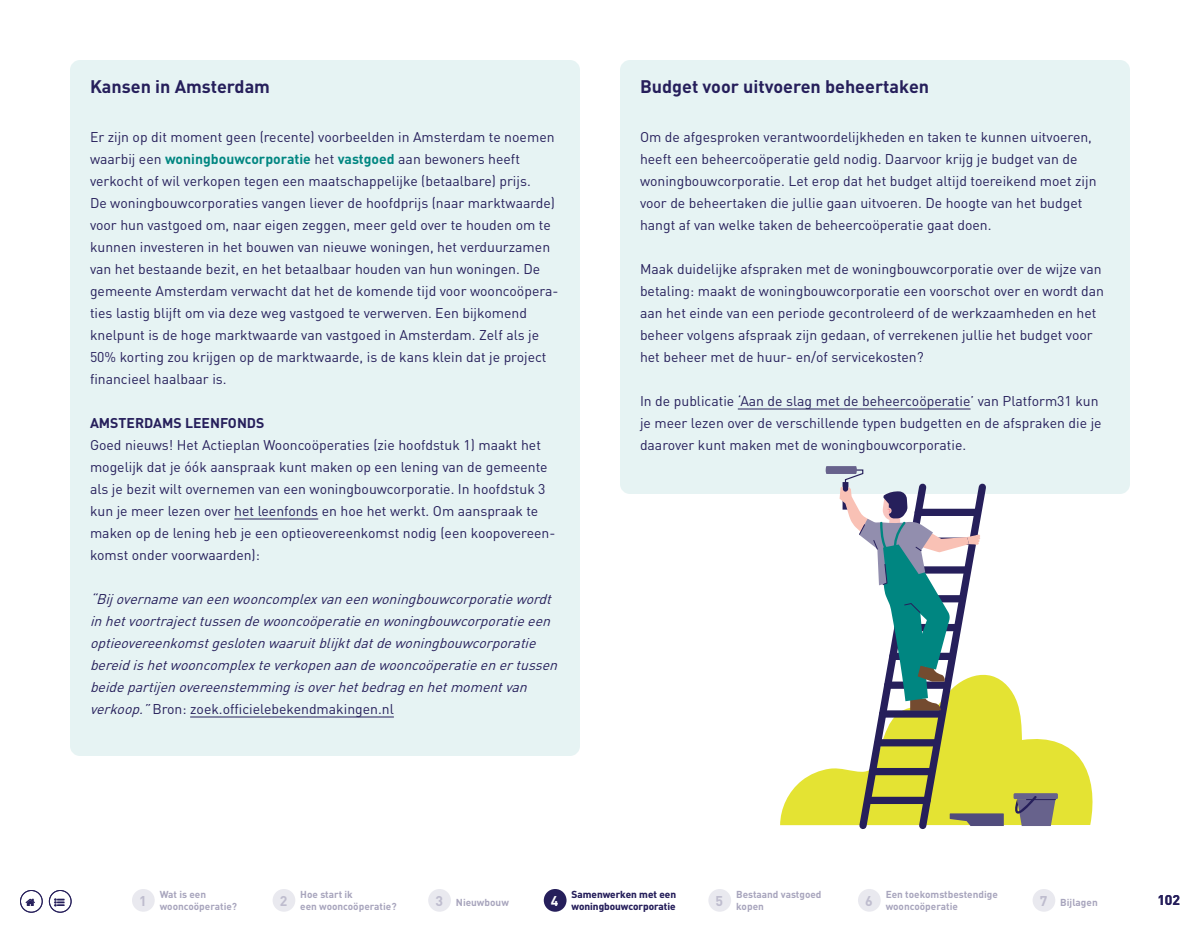
<style>
.page{position:relative;width:1200px;height:940px;background:#fff}
.page>*{position:absolute;margin:0;border:0;box-sizing:border-box;transform-origin:0 0}
.t1{font:700 18px "DIN";color:#261f5b}
.t2{font:14px/22px "DIN";color:#261f5b}
.t3{font:italic 14px/22px "DIN";color:#261f5b}
.t4{font:700 14px "DIN";color:#261f5b}
.t5{font:700 14px "DIN";color:#bebcce}
.t6{font:700 14px "DIN";color:#fff}
.t7{font:700 10px/12px "DIN";color:#a8a5bd}
.t8{font:700 10px/12px "DIN";color:#261f5b}
.s1{font-weight:700;color:#008681}
.s2{font-style:normal}
</style>
<div class="page">
<div style="left:70px;top:60px;width:510px;height:696px;background:#e6f3f3;border-radius:10px"></div>
<hr style="left:234px;top:518px;width:84px;height:2px;background:#261f5b">
<hr style="left:190px;top:716px;width:204px;height:2px;background:#261f5b">
<div style="left:620px;top:60px;width:510px;height:434px;background:#e6f3f3;border-radius:10px"></div>
<hr style="left:738px;top:408px;width:233px;height:2px;background:#261f5b">
<svg style="left:780px;top:683px;width:313px;height:142px"></svg>
<div style="left:1014px;top:793px;width:44px;height:6px;background:#67628c"></div>
<svg style="left:1015px;top:796px;width:41px;height:30px"></svg>
<hr style="left:1026px;top:799px;width:30px;height:1px;background:#271f5b">
<svg style="left:826px;top:466px;width:178px;height:363px"></svg>
<div style="left:132px;top:889px;width:23px;height:23px;background:#e9e9ef;border-radius:50%"></div>
<div style="left:273px;top:889px;width:22px;height:23px;background:#e9e9ef;border-radius:50%"></div>
<div style="left:428px;top:889px;width:23px;height:23px;background:#e9e9ef;border-radius:50%"></div>
<div style="left:708px;top:889px;width:23px;height:23px;background:#e9e9ef;border-radius:50%"></div>
<div style="left:858px;top:889px;width:23px;height:23px;background:#e9e9ef;border-radius:50%"></div>
<div style="left:1033px;top:889px;width:22px;height:23px;background:#e9e9ef;border-radius:50%"></div>
<div style="left:544px;top:889px;width:23px;height:23px;background:#261f5b;border-radius:50%"></div>
<div style="left:20px;top:890px;width:23px;height:23px;border:1px solid #261f5b;border-radius:50%"></div>
<div style="left:49px;top:890px;width:23px;height:23px;border:1px solid #261f5b;border-radius:50%"></div>
<p class="t1" style="left:90px;top:75px;width:182px">Kansen in Amsterdam</p>
<p class="t2" style="left:90px;top:125px;width:470px">Er zijn op dit moment geen (recente) voorbeelden in Amsterdam te noemen waarbij een <span class="s1">woningbouwcorporatie</span> het <span class="s1">vastgoed</span> aan bewoners heeft verkocht of wil verkopen tegen een maatschappelijke (betaalbare) prijs.<br>De woningbouwcorporaties vangen liever de hoofdprijs (naar marktwaarde) voor hun vastgoed om, naar eigen zeggen, meer geld over te houden om te kunnen investeren in het bouwen van nieuwe woningen, het verduurzamen van het bestaande bezit, en het betaalbaar houden van hun woningen. De gemeente Amsterdam verwacht dat het de komende tijd voor wooncoöpera&shy;ties lastig blijft om via deze weg vastgoed te verwerven. Een bijkomend knelpunt is de hoge marktwaarde van vastgoed in Amsterdam. Zelf als je 50% korting zou krijgen op de marktwaarde, is de kans klein dat je project financieel haalbaar is.</p>
<p class="t4" style="left:90px;top:414px;width:176px">AMSTERDAMS LEENFONDS</p>
<p class="t2" style="left:90px;top:433px;width:467px">Goed nieuws! Het Actieplan Wooncoöperaties (zie hoofdstuk 1) maakt het mogelijk dat je óók aanspraak kunt maken op een lening van de gemeente als je bezit wilt overnemen van een woningbouwcorporatie. In hoofdstuk 3 kun je meer lezen over het leenfonds en hoe het werkt. Om aanspraak te maken op de lening heb je een optieovereenkomst nodig (een koopovereen&shy;komst onder voorwaarden):</p>
<p class="t3" style="left:90px;top:587px;width:473px">“Bij overnamevaneenwooncomplexvaneenwoningbouwcorporatiewordt inhetvoortrajecttussendewooncoöperatieenwoningbouwcorporatieeen optieovereenkomstgeslotenwaaruitblijktdatdewoningbouwcorporatie bereidishetwooncomplexteverkopenaandewooncoöperatieenertussen beidepartijenovereenstemmingisoverhetbedragenhetmomentvan verkoop.”<span class="s2">Bron: zoek.officielebekendmakingen.nl</span></p>
<p class="t1" style="left:640px;top:75px;width:291px">Budget voor uitvoeren beheertaken</p>
<p class="t2" style="left:640px;top:125px;width:458px">Om de afgesproken verantwoordelijkheden en taken te kunnen uitvoeren, heeft een beheercoöperatie geld nodig. Daarvoor krijg je budget van de woningbouwcorporatie. Let erop dat het budget altijd toereikend moet zijn voor de beheertaken die jullie gaan uitvoeren. De hoogte van het budget hangt af van welke taken de beheercoöperatie gaat doen.</p>
<p class="t2" style="left:640px;top:257px;width:466px">Maak duidelijke afspraken met de woningbouwcorporatie over de wijze van betaling: maakt de woningbouwcorporatie een voorschot over en wordt dan aan het einde van een periode gecontroleerd of de werkzaamheden en het beheer volgens afspraak zijn gedaan, of verrekenen jullie het budget voor het beheer met de huur- en/of servicekosten?</p>
<p class="t2" style="left:640px;top:389px;width:463px">In de publicatie ‘Aan de slag met de beheercoöperatie’ van Platform31 kun je meer lezen over de verschillende typen budgetten en de afspraken die je daarover kunt maken met de woningbouwcorporatie.</p>
<p class="t5" style="left:139px;top:892px;width:9px">1</p>
<p class="t7" style="left:160px;top:888px;width:79px">Wat is een wooncoöperatie?</p>
<p class="t5" style="left:280px;top:892px;width:9px">2</p>
<p class="t7" style="left:300px;top:888px;width:98px">Hoe start ik<br>een wooncoöperatie?</p>
<p class="t5" style="left:435px;top:892px;width:9px">3</p>
<p class="t7" style="left:456px;top:896px;width:55px">Nieuwbouw</p>
<p class="t5" style="left:716px;top:892px;width:9px">5</p>
<p class="t7" style="left:736px;top:888px;width:87px">Bestaand vastgoed kopen</p>
<p class="t5" style="left:865px;top:892px;width:9px">6</p>
<p class="t7" style="left:886px;top:888px;width:114px">Een toekomstbestendige wooncoöperatie</p>
<p class="t5" style="left:1040px;top:892px;width:9px">7</p>
<p class="t8" style="left:572px;top:888px;width:106px">Samenwerken met een woningbouwcorporatie</p>
<p class="t6" style="left:551px;top:892px;width:9px">4</p>
<p class="t7" style="left:1060px;top:896px;width:39px">Bijlagen</p>
<p class="t4" style="left:1157px;top:891px;width:24px">102</p>
</div>
